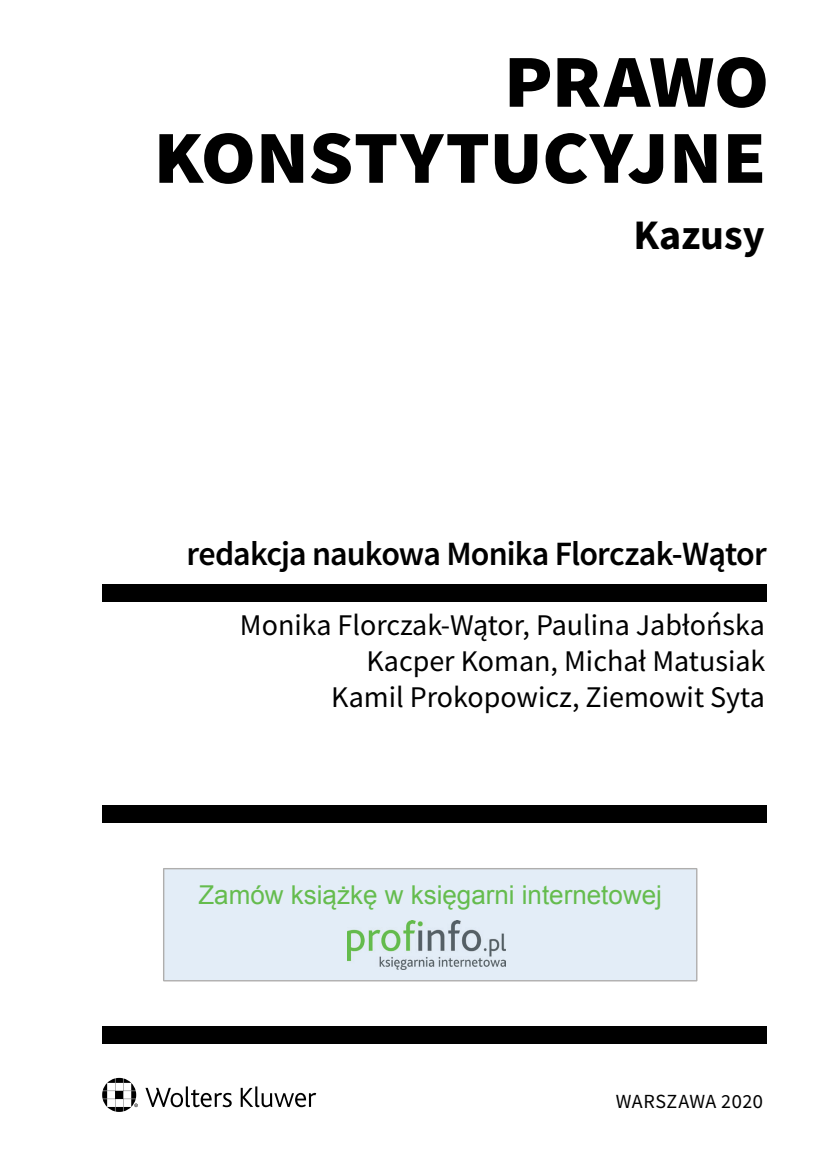
<style>
.page{position:relative;width:823px;height:1163px;background:#fff}
.page>*{position:absolute;margin:0;border:0;box-sizing:border-box;transform-origin:0 0}
.t1{font:700 92px/76px "Source Sans Pro";letter-spacing:-.025em;color:#000;text-align:right}
.t2{font:700 42px "Source Sans Pro";color:#000}
.t3{font:600 34px "Source Sans Pro";letter-spacing:-.025em;color:#000}
.t4{font:30px/36px "Source Sans Pro";color:#000;text-align:right}
.t5{font:26px "Arial";color:#65bc4e}
.t6{font:20px "Source Sans Pro";letter-spacing:.015em;color:#000}
</style>
<div class="page">
<svg style="left:102px;top:1077px;width:214px;height:34px"></svg>
<div style="left:102px;top:805px;width:663px;height:17px;background:#000"></div>
<div style="left:102px;top:584px;width:663px;height:17px;background:#000"></div>
<div style="left:102px;top:1026px;width:663px;height:17px;background:#000"></div>
<div style="left:163px;top:868px;width:534px;height:113px;background:#e3edf7"></div>
<div style="left:171px;top:885px;width:517px;height:34px;background:#e3edf7"></div>
<div style="left:348px;top:920px;width:164px;height:51px;background:#e3edf7"></div>
<img style="left:348px;top:920px;width:157px;height:49px">
<h1 class="t1" style="left:152px;top:37px;width:618px">Prawo konstytucyjne</h1>
<h2 class="t2" style="left:633px;top:207px;width:133px">Kazusy</h2>
<p class="t3" style="left:186px;top:531px;width:581px">redakcja naukowa Monika Florczak-Wątor</p>
<p class="t4" style="left:240px;top:607px;width:526px">Monika Florczak-Wątor, Paulina Jabłońska<br>Kacper Koman, Michał Matusiak<br>Kamil Prokopowicz, Ziemowit Syta</p>
<p class="t5" style="left:198px;top:878px;width:465px">Zamów książkę w księgarni internetowej</p>
<p class="t6" style="left:615px;top:1088px;width:149px">WARSZAWA 2020</p>
</div>
